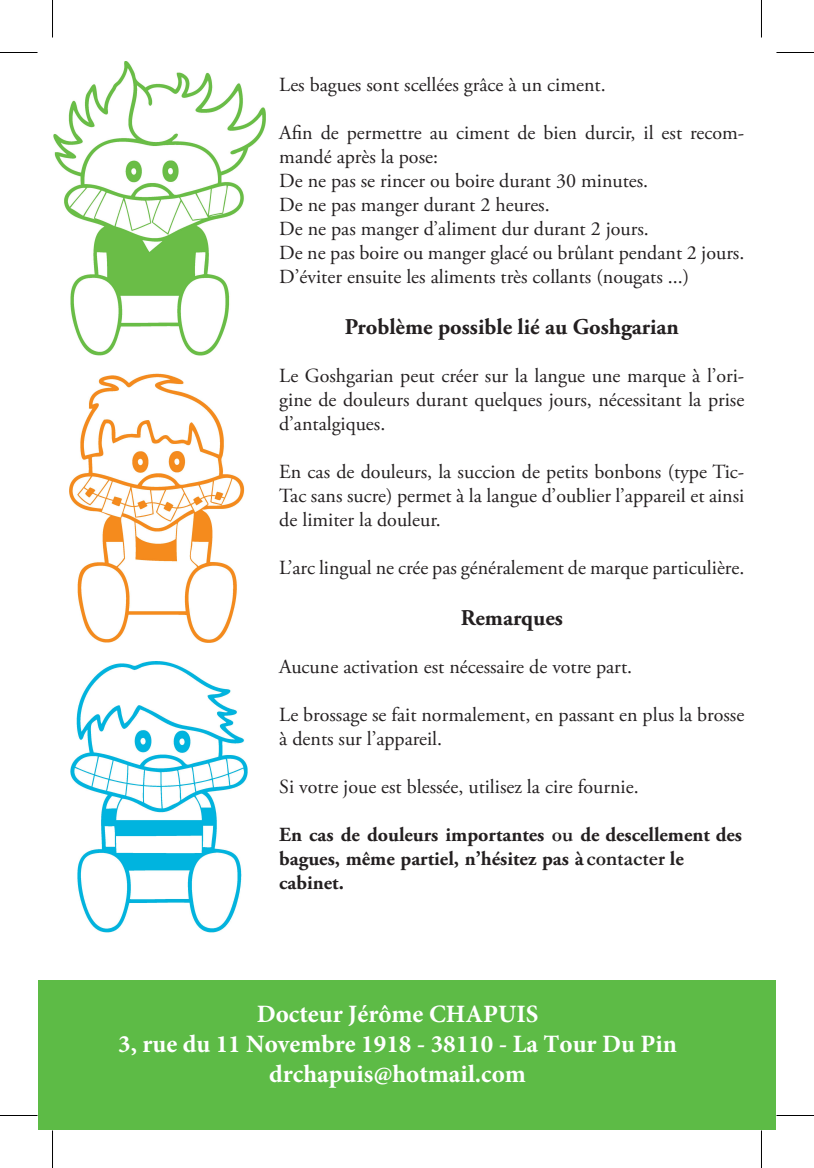
<style>
.page{position:relative;width:814px;height:1168px;background:#fff}
.page>*{position:absolute;margin:0;border:0;box-sizing:border-box;transform-origin:0 0}
.t1{font:700 25px/30px "Minion Pro";color:#fff;text-align:center}
.t2{font:700 22.5px "Adobe Garamond Pro";color:#231f20}
.t3{font:20px/24px "Adobe Garamond Pro";color:#231f20}
.t4{font:700 20px/24px "Adobe Garamond Pro";color:#231f20}
.s1{font-family:"Garamond"}
</style>
<div class="page">
<div style="left:38px;top:980px;width:737px;height:150px;background:#5dbb46"></div>
<hr style="left:0;top:52px;width:38px;height:1px;background:#000">
<hr style="left:776px;top:52px;width:38px;height:1px;background:#000">
<hr style="left:0;top:1115px;width:38px;height:1px;background:#000">
<hr style="left:776px;top:1115px;width:38px;height:1px;background:#000">
<hr style="left:52px;top:0;width:1px;height:38px;background:#000">
<hr style="left:52px;top:1130px;width:1px;height:38px;background:#000">
<hr style="left:761px;top:0;width:1px;height:38px;background:#000">
<hr style="left:761px;top:1130px;width:1px;height:38px;background:#000">
<img style="left:53px;top:62px;width:213px;height:294px">
<img style="left:70px;top:373px;width:175px;height:270px">
<img style="left:71px;top:661px;width:177px;height:272px">
<p class="t3" style="left:279px;top:74px;width:328px">Les bagues sont scellées grâce à un ciment.</p>
<p class="t3" style="left:279px;top:122px;width:466px">Afin de permettre au ciment de bien durcir, il est recom&shy;mandé après la pose:<br>De ne pas se rincer ou boire durant 30 minutes.<br>De ne pas manger durant 2 heures.<br>De ne pas manger d’aliment dur durant 2 jours.<br>De ne pas boire ou manger glacé ou brûlant pendant 2 jours.<br>D’éviter ensuite les aliments très collants (nougats ...)</p>
<p class="t2" style="left:345px;top:314px;width:336px">Problème possible lié au Goshgarian</p>
<p class="t3" style="left:279px;top:365px;width:466px;text-align:justify">Le Goshgarian peut créer sur la langue une marque à l’ori&shy;gine de douleurs durant quelques jours, nécessitant la prise d’antalgiques.</p>
<p class="t3" style="left:279px;top:461px;width:466px;text-align:justify">En cas de douleurs, la succion de petits bonbons (type Tic-Tac sans sucre) permet à la langue d’oublier l’appareil et ainsi de limiter la douleur.</p>
<p class="t3" style="left:279px;top:557px;width:466px">L’arc lingual ne crée pas généralement de marque particulière.</p>
<p class="t2" style="left:461px;top:605px;width:104px">Remarques</p>
<p class="t3" style="left:279px;top:656px;width:354px">Aucune activation est nécessaire de votre part.</p>
<p class="t3" style="left:279px;top:704px;width:466px">Le brossage se fait normalement, en passant en plus la brosse à dents sur l’appareil.</p>
<p class="t3" style="left:279px;top:776px;width:361px">Si votre joue est blessée, utilisez la cire fournie.</p>
<p class="t4" style="left:279px;top:823px;width:464px">En cas de douleurs importantes <span class="s1">ou</span> de descellement des bagues, même partiel, n’hésitez pas à <span class="s1">contacter</span> le cabinet.</p>
<p class="t1" style="left:118px;top:999px;width:560px">Docteur Jérôme CHAPUIS<br>3, rue du 11 Novembre 1918 - 38110 - La Tour Du Pin drchapuis@hotmail.com</p>
</div>
